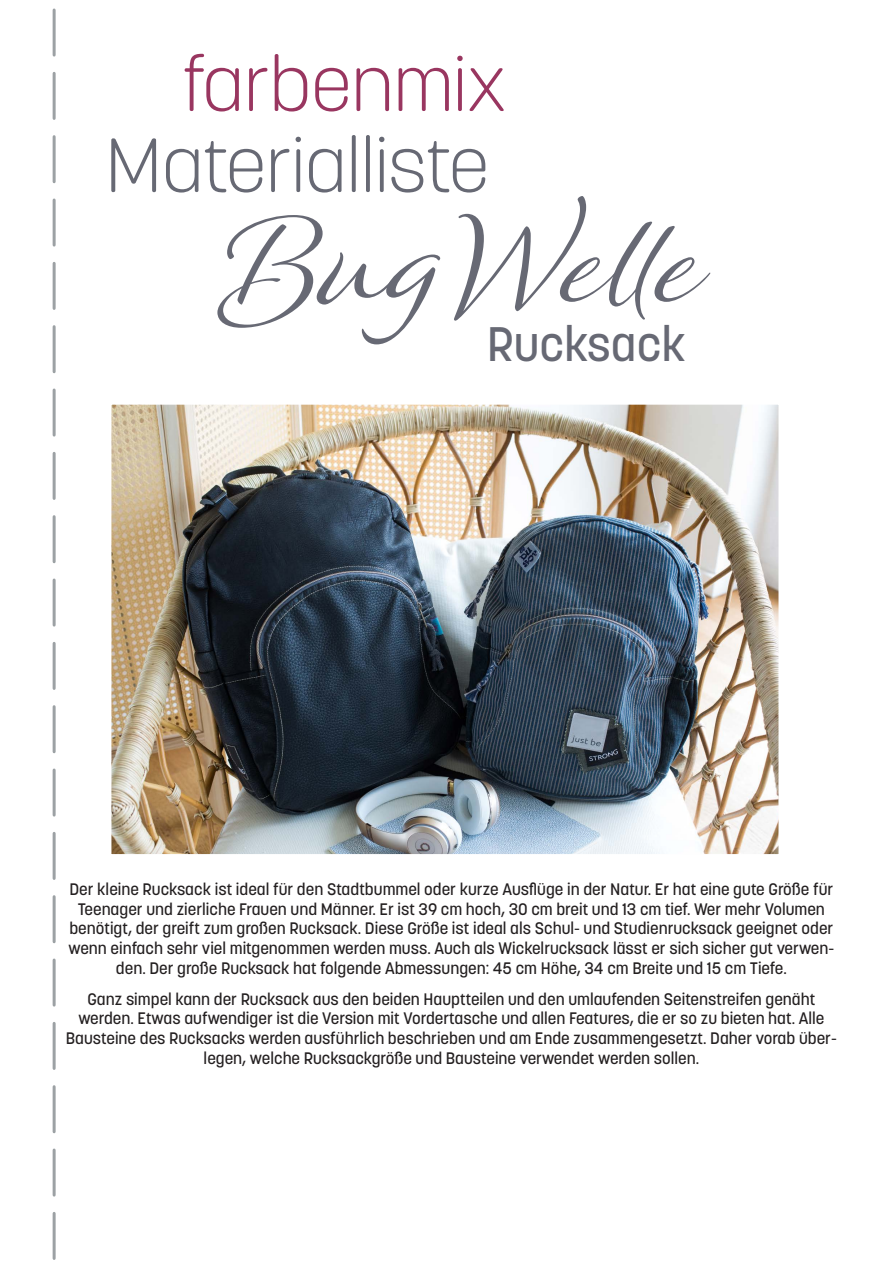
<style>
.page{position:relative;width:893px;height:1263px;background:#fff}
.page>*{position:absolute;margin:0;border:0;box-sizing:border-box;transform-origin:0 0}
.t1{font:108px "Winsome";color:#676974}
.t2{font:300 76.2px "Korolev Rounded";color:#676974}
.t3{font:300 76.2px "Korolev Rounded";color:#993660}
.t4{font:500 48px "Korolev";color:#676974}
.t5{font:500 16.5px/19.8px "Korolev";color:#231f20;text-align:center}
</style>
<div class="page">
<svg style="left:53px;top:8px;width:3px;height:1252px"></svg>
<img style="left:112px;top:406px;width:665px;height:447px">
<div style="left:105px;top:399px;width:679px;height:461px;border:6px solid #fff"></div>
<p class="t3" style="left:182px;top:38px;width:326px">farbenmix</p>
<p class="t2" style="left:105px;top:119px;width:385px">Materialliste</p>
<p class="t1" style="left:225px;top:199px;width:486px">BugWelle</p>
<p class="t4" style="left:487px;top:314px;width:201px">Rucksack</p>
<p class="t5" style="left:69px;top:879px;width:767px">Der kleine Rucksack ist ideal für den Stadtbummel oder kurze Ausflüge in der Natur. Er hat eine gute Größe für Teenager und zierliche Frauen und Männer. Er ist 39 cm hoch, 30 cm breit und 13 cm tief. Wer mehr Volumen benötigt, der greift zum großen Rucksack. Diese Größe ist ideal als Schul- und Studienrucksack geeignet oder wenn einfach sehr viel mitgenommen werden muss. Auch als Wickelrucksack lässt er sich sicher gut verwen&shy;den. Der große Rucksack hat folgende Abmessungen: 45 cm Höhe, 34 cm Breite und 15 cm Tiefe.</p>
<p class="t5" style="left:66px;top:989px;width:772px">Ganz simpel kann der Rucksack aus den beiden Hauptteilen und den umlaufenden Seitenstreifen genäht werden. Etwas aufwendiger ist die Version mit Vordertasche und allen Features, die er so zu bieten hat. Alle Bausteine des Rucksacks werden ausführlich beschrieben und am Ende zusammengesetzt. Daher vorab über&shy;legen, welche Rucksackgröße und Bausteine verwendet werden sollen.</p>
</div>
